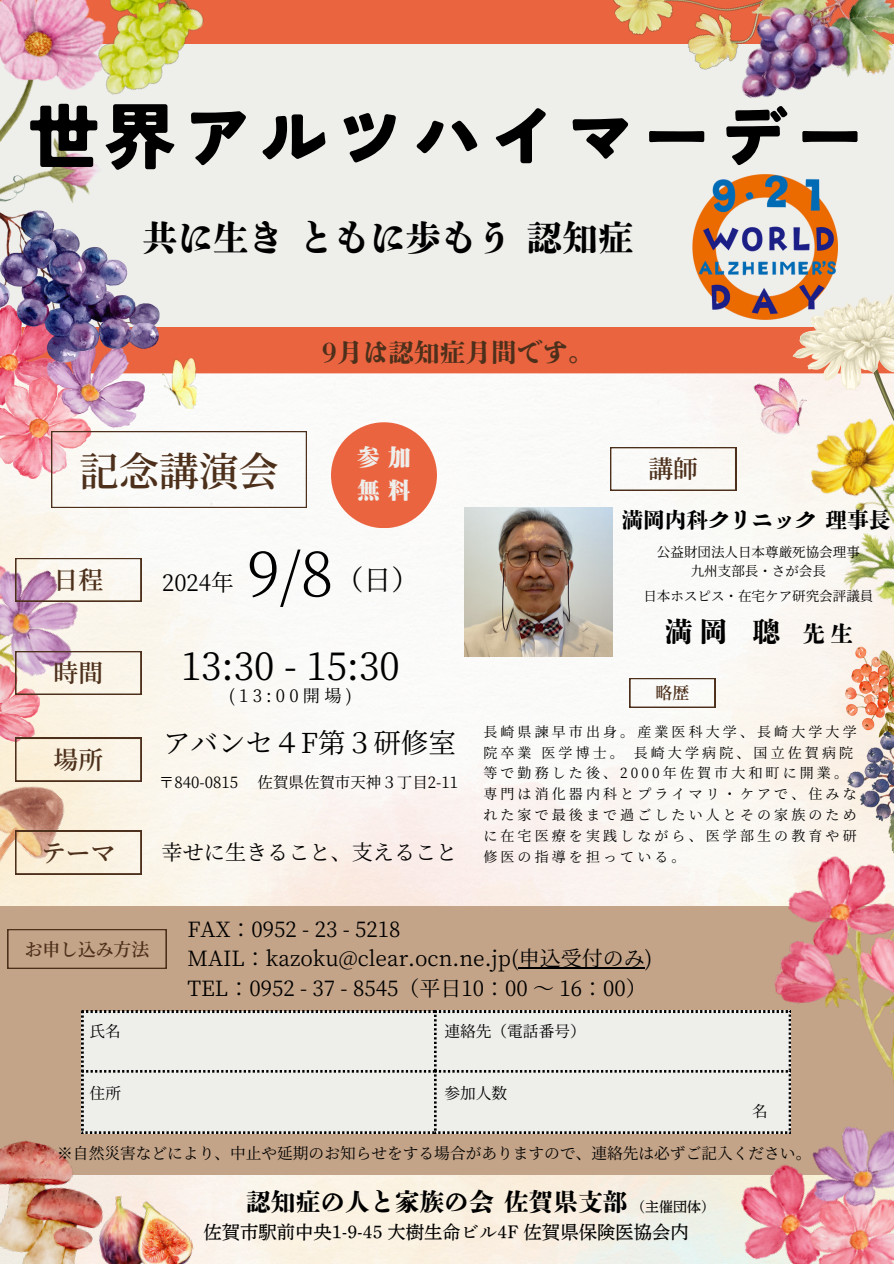
<style>
.page{position:relative;width:894px;height:1264px;background:#fff}
.page>*{position:absolute;margin:0;border:0;box-sizing:border-box;transform-origin:0 0}
.t1{font:900 72.9px "Tsunagi Gothic";letter-spacing:.05em;color:#000}
.t2{font:300 60.9px "Source Han Serif JP";color:#000}
.t3{font:600 39.75px "Source Han Serif JP";color:#4d301b}
.t4{font:37.5px "Source Han Serif JP";color:#000}
.t5{font:800 35.55px "DMT Shuei 4 go B Std";color:#000}
.t6{font:28.05px "Source Han Serif JP";color:#000}
.t7{font:800 27.9px "DMT Shuei 4 go B Std";color:#000}
.t8{font:27.6px "Source Han Serif JP";color:#000}
.t9{font:800 25.65px "DMT Shuei 4 go B Std";color:#4d301b}
.t10{font:800 24.75px "DMT Shuei 4 go B Std";color:#000}
.t11{font:600 24.75px "Source Han Serif JP";color:#4d301b}
.t12{font:900 23.1px "AR Mincho JIS";color:#eeeeeb}
.t13{font:22.65px "Source Han Serif JP";color:#000}
.t14{font:800 22.35px "DMT Shuei 4 go B Std";color:#000}
.t15{font:800 21.6px "DMT Shuei 4 go B Std";color:#000}
.t16{font:21.15px "Source Han Serif JP";color:#000}
.t17{font:21px "Source Han Serif JP";color:#000}
.t18{font:18.3px "DMT Shuei Y Min Std M";color:#000}
.t19{font:600 17.85px "Source Han Serif JP";color:#4d301b}
.t20{font:17.25px "Source Han Serif JP";letter-spacing:.245em;color:#000}
.t21{font:600 16.8px "Source Han Serif JP";color:#4d301b}
.t22{font:15.75px "Source Han Serif JP";color:#000}
.t23{font:15.45px "Source Han Serif JP";color:#000}
.t24{font:13.95px/20.9px "Source Han Serif JP";letter-spacing:.225em;color:#000}
.t25{font:13.95px "DMT Shuei Y Min Std M";color:#000}
.t26{font:13.5px "Source Han Serif JP";color:#000}
</style>
<div class="page">
<img style="left:0;top:373px;width:845px;height:890px">
<div style="left:0;top:0;width:893px;height:373px;background:#eb6440"></div>
<div style="left:0;top:44px;width:893px;height:282px;background:#eeeeeb"></div>
<img style="left:0;top:362px;width:144px;height:116px">
<img style="left:160px;top:358px;width:39px;height:51px">
<img style="left:0;top:500px;width:103px;height:265px">
<img style="left:0;top:765px;width:82px;height:141px">
<div style="left:0;top:906px;width:893px;height:268px;background:#c4a488"></div>
<div style="left:81px;top:1010px;width:681px;height:123px;background:#eeeeeb"></div>
<div style="left:331px;top:422px;width:106px;height:106px;background:#eb6440;border-radius:50%"></div>
<img style="left:464px;top:508px;width:148px;height:148px">
<img style="left:692px;top:174px;width:145px;height:145px">
<svg style="left:15px;top:558px;width:126px;height:43px"></svg>
<svg style="left:15px;top:651px;width:126px;height:43px"></svg>
<svg style="left:15px;top:738px;width:126px;height:43px"></svg>
<svg style="left:15px;top:830px;width:126px;height:44px"></svg>
<svg style="left:51px;top:431px;width:256px;height:77px"></svg>
<svg style="left:610px;top:447px;width:125px;height:43px"></svg>
<svg style="left:629px;top:678px;width:86px;height:29px"></svg>
<svg style="left:7px;top:929px;width:159px;height:39px"></svg>
<img style="left:762px;top:844px;width:131px;height:237px">
<img style="left:613px;top:0;width:102px;height:70px">
<img style="left:800px;top:446px;width:93px;height:218px">
<img style="left:715px;top:0;width:178px;height:99px">
<img style="left:715px;top:1081px;width:178px;height:182px">
<img style="left:0;top:1133px;width:115px;height:130px">
<svg style="left:783px;top:285px;width:110px;height:161px"></svg>
<img style="left:91px;top:1184px;width:106px;height:79px">
<img style="left:0;top:0;width:183px;height:360px">
<img style="left:67px;top:0;width:137px;height:115px">
<img style="left:745px;top:368px;width:70px;height:73px">
<img style="left:845px;top:638px;width:48px;height:65px">
<hr style="left:518px;top:967px;width:126px;height:1px;background:#000">
<img style="left:845px;top:703px;width:48px;height:170px">
<p class="t1" style="left:27px;top:100px;width:840px">世界アルツハイマーデー</p>
<p class="t5" style="left:142px;top:220px;width:493px">共に生きともに歩もう認知症</p>
<p class="t9" style="left:322px;top:339px;width:273px">9月は認知症月間です。</p>
<p class="t12" style="left:357px;top:445px;width:56px">参加</p>
<p class="t12" style="left:357px;top:478px;width:56px">無料</p>
<p class="t3" style="left:79px;top:440px;width:200px">記念講演会</p>
<p class="t11" style="left:648px;top:449px;width:51px">講師</p>
<p class="t11" style="left:54px;top:560px;width:51px">日程</p>
<p class="t11" style="left:54px;top:653px;width:51px">時間</p>
<p class="t11" style="left:54px;top:740px;width:51px">場所</p>
<p class="t11" style="left:41px;top:833px;width:76px">テーマ</p>
<p class="t13" style="left:162px;top:565px;width:73px">2024年</p>
<p class="t2" style="left:247px;top:526px;width:88px">9/8</p>
<p class="t6" style="left:335px;top:558px;width:85px">（日）</p>
<p class="t4" style="left:181px;top:636px;width:220px">13:30 - 15:30</p>
<p class="t20" style="left:229px;top:681px;width:125px">(13:00開場)</p>
<p class="t8" style="left:163px;top:721px;width:294px">アバンセ４F第３研修室</p>
<p class="t23" style="left:159px;top:770px;width:81px">〒840-0815</p>
<p class="t23" style="left:257px;top:770px;width:202px">佐賀県佐賀市天神３丁目 2-11</p>
<p class="t16" style="left:161px;top:835px;width:297px">幸せに生きること、支えること</p>
<p class="t15" style="left:621px;top:509px;width:269px">満岡内科クリニック理事長</p>
<p class="t26" style="left:656px;top:541px;width:204px">公益財団法人日本尊厳死協会理事</p>
<p class="t26" style="left:690px;top:560px;width:136px">九州支部長・さが会長</p>
<p class="t26" style="left:643px;top:585px;width:231px">日本ホスピス・在宅ケア研究会評議員</p>
<h6 class="t7" style="left:664px;top:617px;width:117px">満岡 聰</h6>
<p class="t14" style="left:802px;top:622px;width:50px">先生</p>
<h3 class="t21" style="left:655px;top:679px;width:35px">略歴</h3>
<p class="t24" style="left:483px;top:720px;width:375px">長崎県諫早市出身。産業医科大学、長崎大学大学院卒業 医学博士。 長崎大学病院、国立佐賀病院等で勤務した後、2000年佐賀市大和町に開業。</p>
<p class="t24" style="left:483px;top:782px;width:375px;text-align:justify">専門は消化器内科とプライマリ・ケアで、住みなれた家で最後まで過ごしたい人とその家族のために在宅医療を実践しながら、医学部生の教育や研修医の指導を担っている。</p>
<p class="t19" style="left:25px;top:935px;width:126px">お申し込み方法</p>
<h4 class="t17" style="left:187px;top:913px;width:214px">FAX：0952 - 23 - 5218</h4>
<p class="t17" style="left:187px;top:942px;width:466px">MAIL：kazoku@clear.ocn.ne.jp(申込受付のみ)</p>
<p class="t17" style="left:187px;top:971px;width:461px">TEL：0952 - 37 - 8545（平日 10：00 ～ 16：00）</p>
<p class="t22" style="left:90px;top:1019px;width:33px">氏名</p>
<p class="t22" style="left:444px;top:1019px;width:143px">連絡先（電話番号）</p>
<p class="t22" style="left:90px;top:1080px;width:33px">住所</p>
<p class="t22" style="left:444px;top:1080px;width:64px">参加人数</p>
<p class="t22" style="left:751px;top:1099px;width:17px">名</p>
<p class="t22" style="left:57px;top:1140px;width:755px">※自然災害などにより、中止や延期のお知らせをする場合がありますので、連絡先は必ずご記入ください。</p>
<p class="t10" style="left:246px;top:1189px;width:383px">認知症の人と家族の会佐賀県支部</p>
<p class="t18" style="left:203px;top:1222px;width:487px">佐賀市駅前中央1-9-45 大樹生命ビル4F 佐賀県保険医協会内</p>
<p class="t25" style="left:638px;top:1199px;width:70px">(主催団体)</p>
</div>
